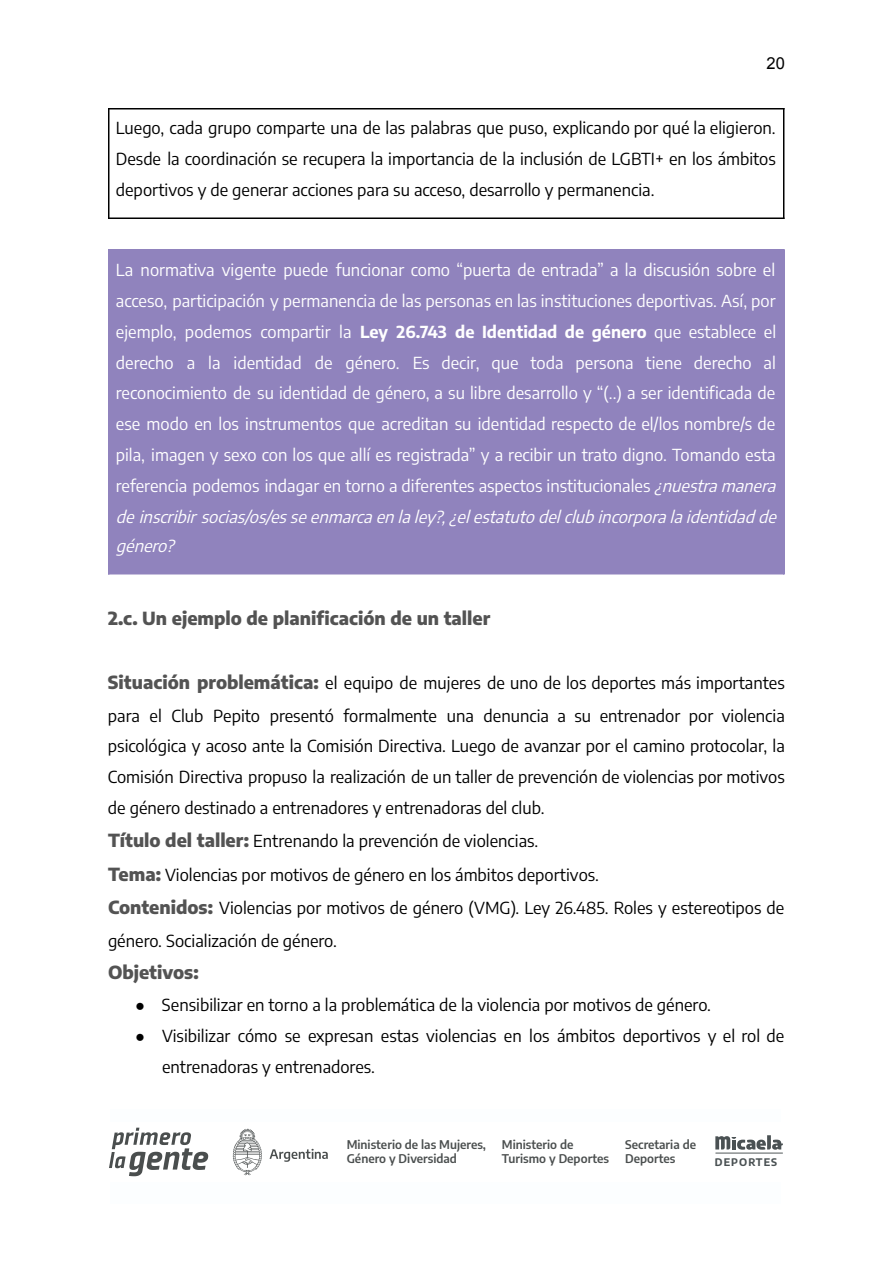
<style>
.page{position:relative;width:894px;height:1263px;background:#fff}
.page>*{position:absolute;margin:0;border:0;box-sizing:border-box;transform-origin:0 0}
.t1{font:800 18px "Encode Sans";color:#535353}
.t2{font:16.5px/31.2px "Encode Sans";color:#000;text-align:justify}
.t3{font:16.5px/30.8px "Encode Sans";color:#fff}
.t4{font:16.5px "Arial";color:#000}
.t5{font:600 11.85px/14.1px "Encode Sans";color:#4a4e4e}
.t6{font:700 10.35px "Encode Sans";letter-spacing:.1em;color:#4a5153}
.s1{font-weight:700}
.s2{font-style:italic}
.s3{font-weight:800;font-size:18px;color:#535353}
.s4{font-family:"Arial"}
</style>
<div class="page">
<div style="left:108px;top:250px;width:676px;height:324px;background:#9083bd"></div>
<hr style="left:108px;top:108px;width:2px;height:111px;background:#000">
<hr style="left:783px;top:108px;width:1px;height:111px;background:#000">
<hr style="left:108px;top:108px;width:676px;height:2px;background:#000">
<hr style="left:108px;top:218px;width:676px;height:1px;background:#000">
<hr style="left:108px;top:249px;width:676px;height:1px;background:#9083bd">
<svg style="left:233px;top:1129px;width:29px;height:46px"></svg>
<svg style="left:270px;top:1149px;width:58px;height:13px"></svg>
<svg style="left:109px;top:1128px;width:99px;height:48px"></svg>
<hr style="left:715px;top:1153px;width:68px;height:1px;background:#4a5153">
<svg style="left:715px;top:1135px;width:68px;height:15px"></svg>
<p class="t4" style="left:767px;top:53px;width:20px">20</p>
<p class="t2" style="left:116px;top:112px;width:662px">Luego, cada grupo comparte una de las palabras que puso, explicando por qué la eligieron.<br>Desde la coordinación se recupera la importancia de la inclusión de LGBTI+ en los ámbitos deportivos y de generar acciones para su acceso, desarrollo y permanencia.</p>
<p class="t3" style="left:116px;top:254px;width:667px">La normativa vigente puede funcionar como “puerta de entrada” a la discusión sobre el acceso, participación y permanencia de las personas en las instituciones deportivas. Así, por ejemplo, podemos compartir la <span class="s1">Ley 26.743 de Identidad de género</span> que establece el derecho a la identidad de género. Es decir, que toda persona tiene derecho al reconocimiento de su identidad de género, a su libre desarrollo y “(..) a ser identificada de ese modo en los instrumentos que acreditan su identidad respecto de el/los nombre/s de pila, imagen y sexo con los que allí es registrada” y a recibir un trato digno. Tomando esta referencia podemos indagar en torno a diferentes aspectos institucionales <span class="s2">¿nuestramanera de inscribir socias/os/es se enmarca en la ley?, ¿el estatuto del club incorpora la identidad de género?</span></p>
<p class="t1" style="left:108px;top:606px;width:384px">2.c. Un ejemplo de planificación de un taller</p>
<p class="t2" style="left:108px;top:667px;width:678px"><span class="s3">Situación problemática:</span> el equipo de mujeres de uno de los deportes más importantes para el Club Pepito presentó formalmente una denuncia a su entrenador por violencia psicológica y acoso ante la Comisión Directiva. Luego de avanzar por el camino protocolar, la Comisión Directiva propuso la realización de un taller de prevención de violencias por motivos de género destinado a entrenadores y entrenadoras del club.</p>
<p class="t2" style="left:108px;top:823px;width:678px;line-height:33.8px;text-align:left"><span class="s3">Título del taller:</span> Entrenando la prevención de violencias.<br><span class="s3">Tema:</span> Violencias por motivos de género en los ámbitos deportivos.<br><span class="s3">Contenidos:</span> Violencias por motivos de género (VMG). Ley 26.485. Roles y estereotipos de</p>
<p class="t2" style="left:108px;top:924px;width:231px">género. Socialización de género.</p>
<p class="t1" style="left:108px;top:960px;width:92px">Objetivos:</p>
<p class="t2" style="left:135px;top:989px;width:578px"><span class="s4">●</span> Sensibilizar en torno a la problemática de la violencia por motivos de género.</p>
<p class="t2" style="left:162px;top:1020px;width:624px;text-indent:-27px"><span class="s4">●</span> Visibilizar cómo se expresan estas violencias en los ámbitos deportivos y el rol de entrenadoras y entrenadores.</p>
<p class="t5" style="left:347px;top:1136px;width:141px">Ministerio de las Mujeres,<br>Género y Diversidad</p>
<p class="t5" style="left:625px;top:1136px;width:73px">Secretaria de<br>Deportes</p>
<p class="t5" style="left:502px;top:1136px;width:109px">Ministerio de<br>Turismo y Deportes</p>
<p class="t6" style="left:715px;top:1155px;width:64px">DEPORTES</p>
</div>
